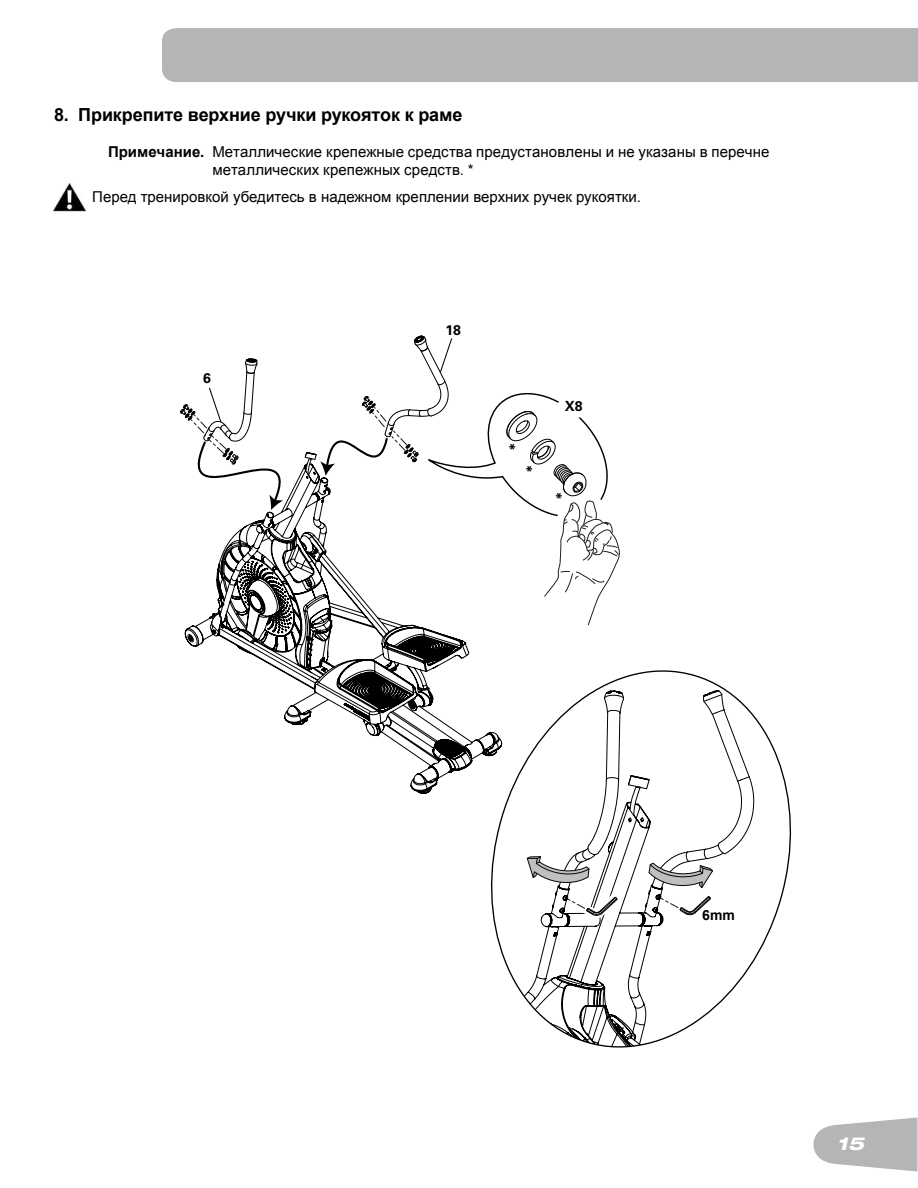
<style>
.page{position:relative;width:918px;height:1188px;background:#fff}
.page>*{position:absolute;margin:0;border:0;box-sizing:border-box;transform-origin:0 0}
.t1{font:700 18px "Arial";letter-spacing:-.005em;color:#000}
.t2{font:italic 800 expanded 18px "Helvetica Neue";color:#fff}
.t3{font:15px/18px "Arial";letter-spacing:.005em;color:#000}
.t4{font:700 13.95px "Univers";color:#000}
.t5{font:700 13.95px "Arial";color:#000}
.s1{font-weight:700}
</style>
<div class="page">
<div style="left:162px;top:28px;width:756px;height:54px;background:#b4b5b5"></div>
<svg style="left:813px;top:1118px;width:105px;height:54px"></svg>
<img style="left:54px;top:183px;width:32px;height:29px">
<svg style="left:490px;top:670px;width:302px;height:378px"></svg>
<svg style="left:185px;top:626px;width:317px;height:168px"></svg>
<svg style="left:180px;top:336px;width:440px;height:290px"></svg>
<p class="t1" style="left:54px;top:103px;width:410px">8. Прикрепите верхние ручки рукояток к раме</p>
<p class="t3" style="left:212px;top:143px;width:559px;text-indent:-104px"><span class="s1">Примечание.</span> Металлические крепежные средства предустановлены и не указаны в перечне металлических крепежных средств. *</p>
<p class="t3" style="left:92px;top:188px;width:550px">Перед тренировкой убедитесь в надежном креплении верхних ручек рукоятки.</p>
<p class="t4" style="left:203px;top:369px;width:9px">6</p>
<p class="t4" style="left:446px;top:322px;width:17px">18</p>
<p class="t4" style="left:509px;top:441px;width:9px">*</p>
<p class="t4" style="left:526px;top:462px;width:9px">*</p>
<p class="t4" style="left:565px;top:398px;width:19px">X8</p>
<p class="t4" style="left:555px;top:490px;width:9px">*</p>
<p class="t5" style="left:702px;top:906px;width:34px">6mm</p>
<p class="t2" style="left:837px;top:1132px;width:28px">15</p>
</div>
